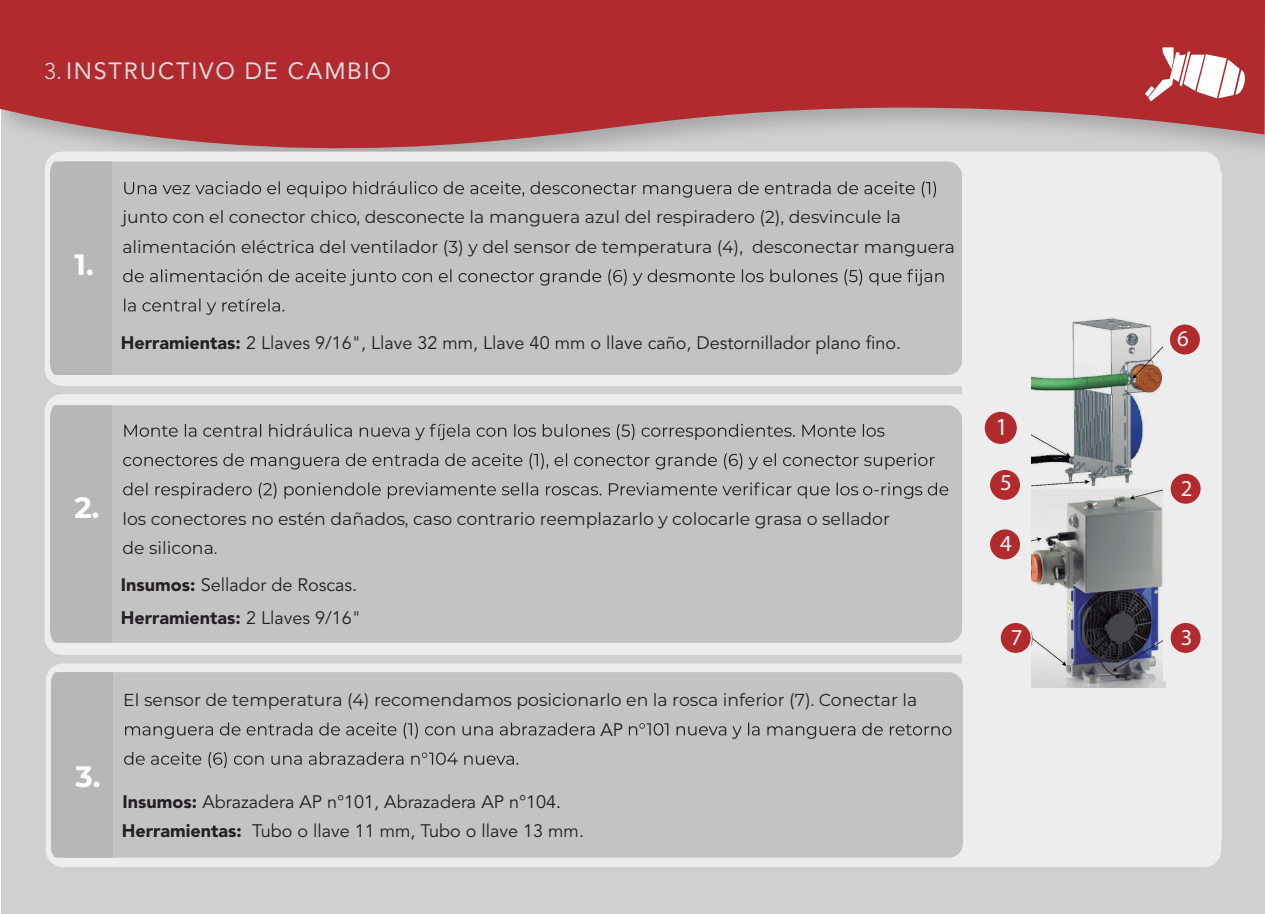
<style>
.page{position:relative;width:1265px;height:914px;background:#fff}
.page>*{position:absolute;margin:0;border:0;box-sizing:border-box;transform-origin:0 0}
.t1{font:700 29.4px "Montserrat";color:#fff}
.t2{font:24.45px "Myriad Pro";color:#f4f3f2}
.t3{font:23.4px "Avenir LT Std";letter-spacing:.075em;color:#dbdadf}
.t4{font:22.8px "Myriad Pro";color:#f4f3f2}
.t5{font:18px "Avenir LT Std";color:#231f25}
.t6{font:900 18px "Avenir LT Std";color:#231f25}
.t7{font:17.25px/29.2px "Montserrat";color:#231f25}
.s1{font-family:"Avenir LT Pro";font-weight:300;font-size:22.65px}
.s2{font-weight:900}
.s3{font-weight:400}
</style>
<div class="page">
<div style="left:2px;top:20px;width:1263px;height:893px;background:#d1d0cf"></div>
<svg style="left:0;top:0;width:1265px;height:177px;background:#b44547"></svg>
<svg style="left:1148px;top:47px;width:97px;height:54px;background:#d79394"></svg>
<svg style="left:1145px;top:86px;width:9px;height:11px"></svg>
<div style="left:45px;top:151px;width:1175px;height:235px;background:#ecedec;border-radius:17px"></div>
<div style="left:50px;top:161px;width:912px;height:214px;background:#c4c3c3;border-radius:15px"></div>
<div style="left:50px;top:161px;width:62px;height:214px;background:#b7b7b6"></div>
<svg style="left:124px;top:181px;width:812px;height:16px"></svg>
<svg style="left:123px;top:269px;width:821px;height:16px"></svg>
<svg style="left:124px;top:298px;width:160px;height:17px"></svg>
<div style="left:962px;top:173px;width:259px;height:666px;background:#ecedec"></div>
<div style="left:46px;top:663px;width:1175px;height:204px;background:#ecedec;border-radius:17px"></div>
<div style="left:51px;top:672px;width:912px;height:185px;background:#c4c3c3;border-radius:15px"></div>
<div style="left:51px;top:672px;width:62px;height:185px;background:#b7b7b6"></div>
<svg style="left:125px;top:722px;width:826px;height:16px"></svg>
<svg style="left:124px;top:751px;width:394px;height:17px"></svg>
<div style="left:45px;top:394px;width:1175px;height:260px;background:#ecedec;border-radius:17px"></div>
<div style="left:50px;top:405px;width:912px;height:237px;background:#c4c3c3;border-radius:15px"></div>
<div style="left:50px;top:405px;width:62px;height:237px;background:#b7b7b6"></div>
<svg style="left:124px;top:423px;width:760px;height:18px"></svg>
<svg style="left:123px;top:453px;width:825px;height:45px"></svg>
<img style="left:1031px;top:318px;width:135px;height:369px">
<div style="left:1162px;top:304px;width:45px;height:376px;background:#ecedec"></div>
<div style="left:1170px;top:623px;width:30px;height:29px;background:#b12a2d;border-radius:50%"></div>
<div style="left:1170px;top:473px;width:30px;height:30px;background:#b12a2d;border-radius:50%"></div>
<div style="left:985px;top:412px;width:32px;height:32px;background:#b12a2d;border-radius:50%"></div>
<div style="left:1170px;top:324px;width:30px;height:30px;background:#b12a2d;border-radius:50%"></div>
<div style="left:1001px;top:623px;width:30px;height:29px;background:#b12a2d;border-radius:50%"></div>
<div style="left:990px;top:529px;width:30px;height:30px;background:#b12a2d;border-radius:50%"></div>
<div style="left:990px;top:470px;width:30px;height:30px;background:#b12a2d;border-radius:50%"></div>
<h3 class="t3" style="left:44px;top:57px;width:348px"><span class="s1">3.</span>INSTRUCTIVO DE CAMBIO</h3>
<h1 class="t1" style="left:74px;top:243px;width:21px">1.</h1>
<p class="t7" style="left:122px;top:202px;width:834px">junto con el conector chico, desconecte la manguera azul del respiradero (2), desvincule la alimentación eléctrica del ventilador (3) y del sensor de temperatura (4), desconectar manguera</p>
<p class="t5" style="left:121px;top:332px;width:782px"><span class="s2">Herramientas:</span> 2 Llaves 9/16", Llave 32 mm, Llave 40 mm o llave caño, Destornillador plano fino.</p>
<h1 class="t1" style="left:74px;top:485px;width:27px">2.</h1>
<p class="t7" style="left:122px;top:503px;width:769px">los conectores no estén dañados, caso contrario reemplazarlo y colocarle grasa o sellador de silicona.</p>
<p class="t5" style="left:121px;top:574px;width:238px"><span class="s2">Insumos:</span> Sellador de Roscas.</p>
<p class="t6" style="left:121px;top:607px;width:242px">Herramientas: <span class="s3">2 Llaves 9/16"</span></p>
<h1 class="t1" style="left:75px;top:755px;width:27px">3.</h1>
<p class="t7" style="left:123px;top:684px;width:795px">El sensor de temperatura (4) recomendamos posicionarlo en la rosca inferior (7). Conectar la</p>
<p class="t5" style="left:600px;top:718px;width:24px">AP</p>
<p class="t5" style="left:122px;top:791px;width:440px"><span class="s2">Insumos:</span> Abrazadera AP n°101, Abrazadera AP n°104.</p>
<p class="t5" style="left:122px;top:820px;width:464px"><span class="s2">Herramientas:</span> Tubo o llave 11 mm, Tubo o llave 13 mm.</p>
<h2 class="t2" style="left:995px;top:412px;width:14px">1</h2>
<h3 class="t4" style="left:1000px;top:468px;width:13px">5</h3>
<h3 class="t4" style="left:1000px;top:529px;width:13px">4</h3>
<h3 class="t4" style="left:1011px;top:623px;width:13px">7</h3>
<h3 class="t4" style="left:1177px;top:324px;width:13px">6</h3>
<h3 class="t4" style="left:1181px;top:474px;width:13px">2</h3>
<h3 class="t4" style="left:1181px;top:623px;width:13px">3</h3>
</div>
